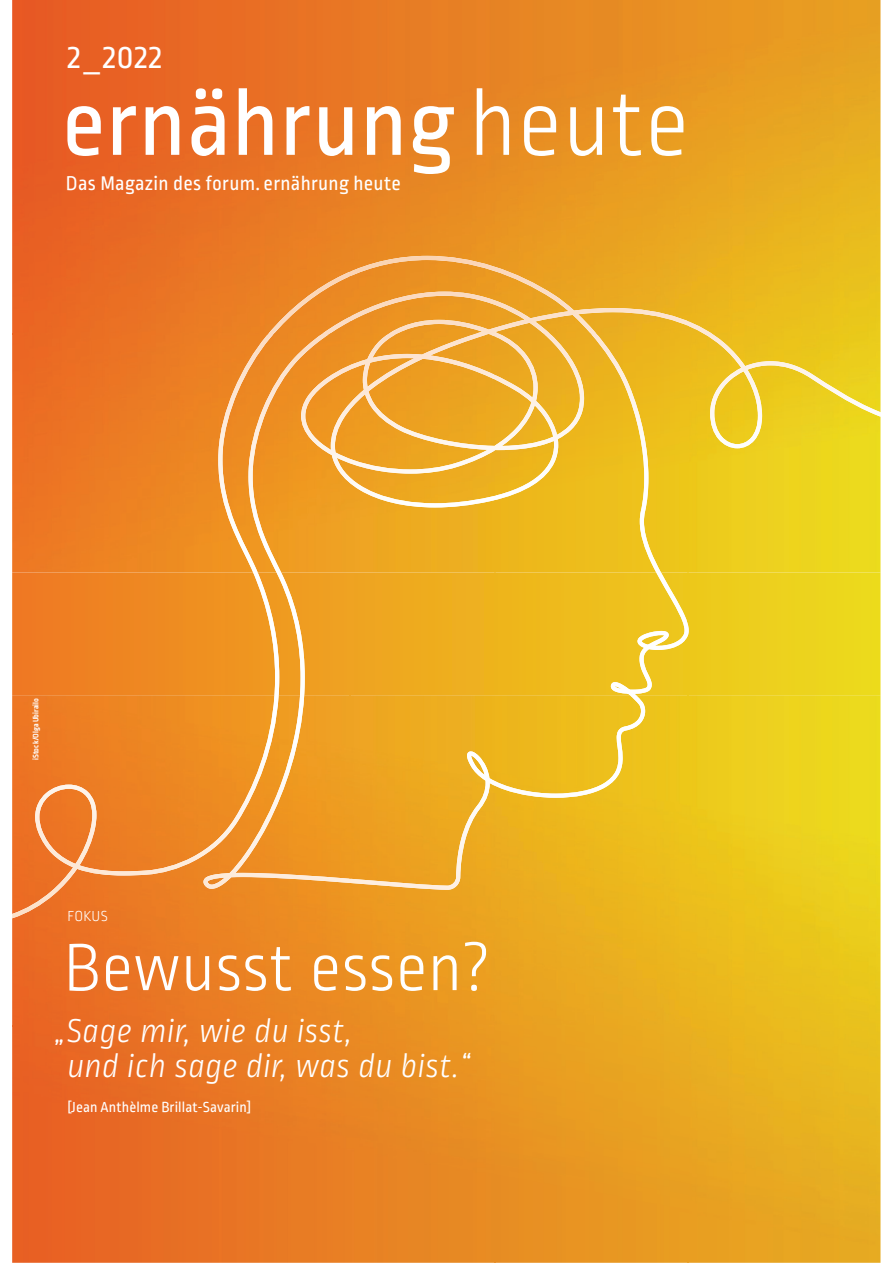
<style>
.page{position:relative;width:893px;height:1263px;background:#fff}
.page>*{position:absolute;margin:0;border:0;box-sizing:border-box;transform-origin:0 0}
.t1{font:97.5px "Ropa Sans Pro";letter-spacing:.01em;color:#fff}
.t2{font:300 69.6px "Ropa Sans Pro";letter-spacing:.01em;color:#fff}
.t3{font:italic 300 34.8px/34.8px "Ropa Sans Pro";letter-spacing:.01em;color:#fff}
.t4{font:34.8px "Ropa Sans Pro";color:#fff}
.t5{font:20.85px "Ropa Sans Pro";letter-spacing:.015em;color:#fff}
.t6{font:15.3px "Ropa Sans Pro";letter-spacing:.01em;color:#fff}
.t7{font:300 15.3px "Ropa Sans Pro";letter-spacing:.02em;color:#fff}
.t8{font:700 8.4px "Ropa Sans Pro";letter-spacing:.01em;color:#fff}
.s1{font-weight:300}
</style>
<div class="page">
<svg style="left:12px;top:572px;width:868px;height:123px"></svg>
<img style="left:12px;top:0;width:868px;height:572px">
<svg style="left:218px;top:256px;width:662px;height:316px"></svg>
<img style="left:12px;top:695px;width:868px;height:568px">
<svg style="left:12px;top:695px;width:633px;height:223px"></svg>
<p class="t4" style="left:67px;top:45px;width:96px">2_2022</p>
<h1 class="t1" style="left:62px;top:91px;width:629px">ernährung <span class="s1">heute</span></h1>
<p class="t5" style="left:66px;top:176px;width:336px">Das Magazin des forum. ernährung heute</p>
<p class="t8" style="left:31px;top:760px;width:64px;rotate:-90deg">iStock/Olga Ubirailo</p>
<p class="t7" style="left:68px;top:906px;width:42px">FOKUS</p>
<h2 class="t2" style="left:64px;top:925px;width:428px">Bewusst essen?</h2>
<p class="t3" style="left:67px;top:1017px;width:405px;text-indent:-13px">„Sage mir, wie du isst,<br>und ich sage dir, was du bist.“</p>
<p class="t6" style="left:67px;top:1102px;width:185px">[Jean Anthèlme Brillat-Savarin]</p>
</div>
